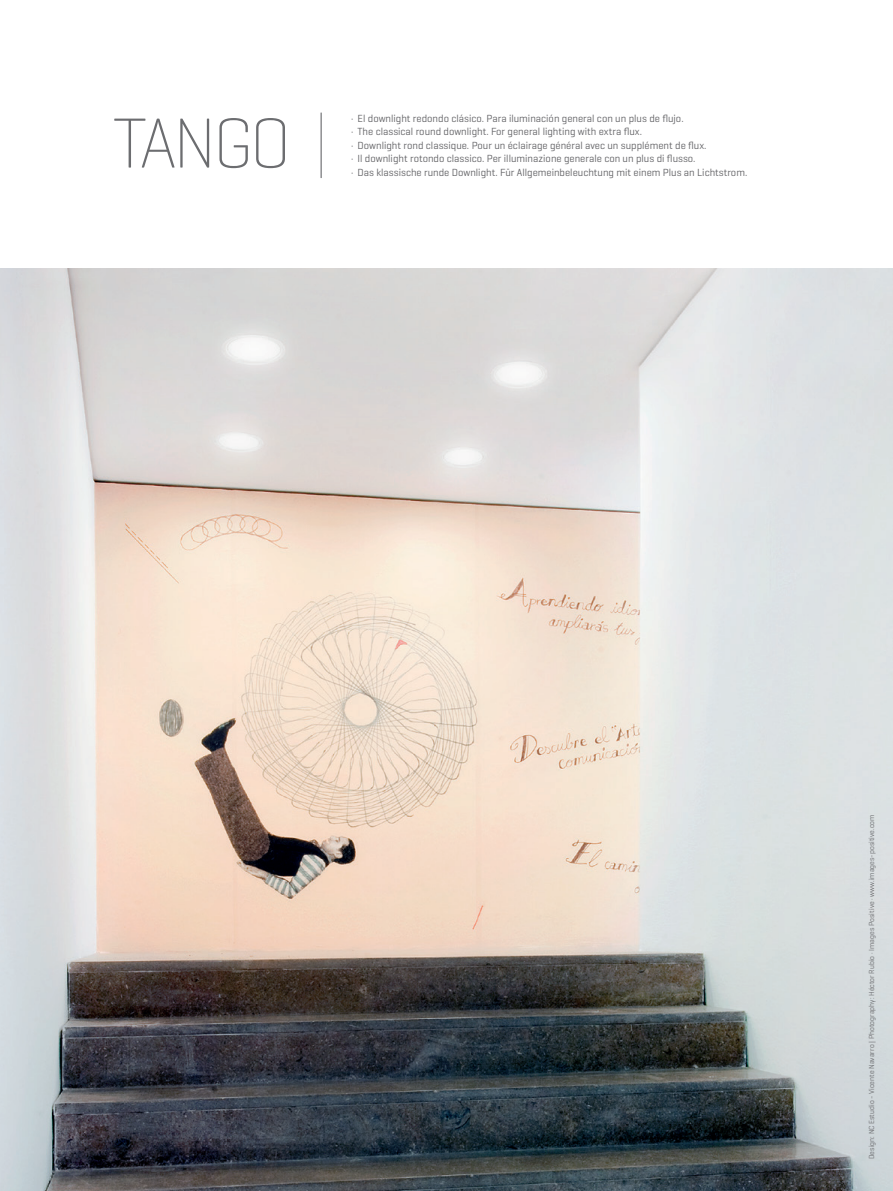
<style>
.page{position:relative;width:893px;height:1191px;background:#fff}
.page>*{position:absolute;margin:0;border:0;box-sizing:border-box;transform-origin:0 0}
.t1{font:200 72px "Geogrotesque";letter-spacing:-.05em;color:#6c6d70}
.t2{font:10.5px/13.5px "Geogrotesque";color:#636366}
.t3{font:7.5px "Geogrotesque";color:#6c6d70}
.s1{font-weight:100}
</style>
<div class="page">
<img style="left:0;top:268px;width:893px;height:923px">
<h1 class="t1" style="left:113px;top:98px;width:218px">TANGO <span class="s1">|</span></h1>
<p class="t2" style="left:351px;top:111px;width:398px">· El downlight redondo clásico. Para iluminación general con un plus de flujo.<br>· The classical round downlight. For general lighting with extra flux.<br>· Downlight rond classique. Pour un éclairage général avec un supplément de flux.<br>· Il downlight rotondo classico. Per illuminazione generale con un plus di flusso.<br>· Das klassische runde Downlight. Für Allgemeinbeleuchtung mit einem Plus an Lichtstrom.</p>
<p class="t3" style="left:867px;top:1159px;width:346px;rotate:-90deg">Design: NC Estudio - Vicente Navarro | Photography: Héctor Rubio · Images Positive · www.images-positive.com</p>
</div>
